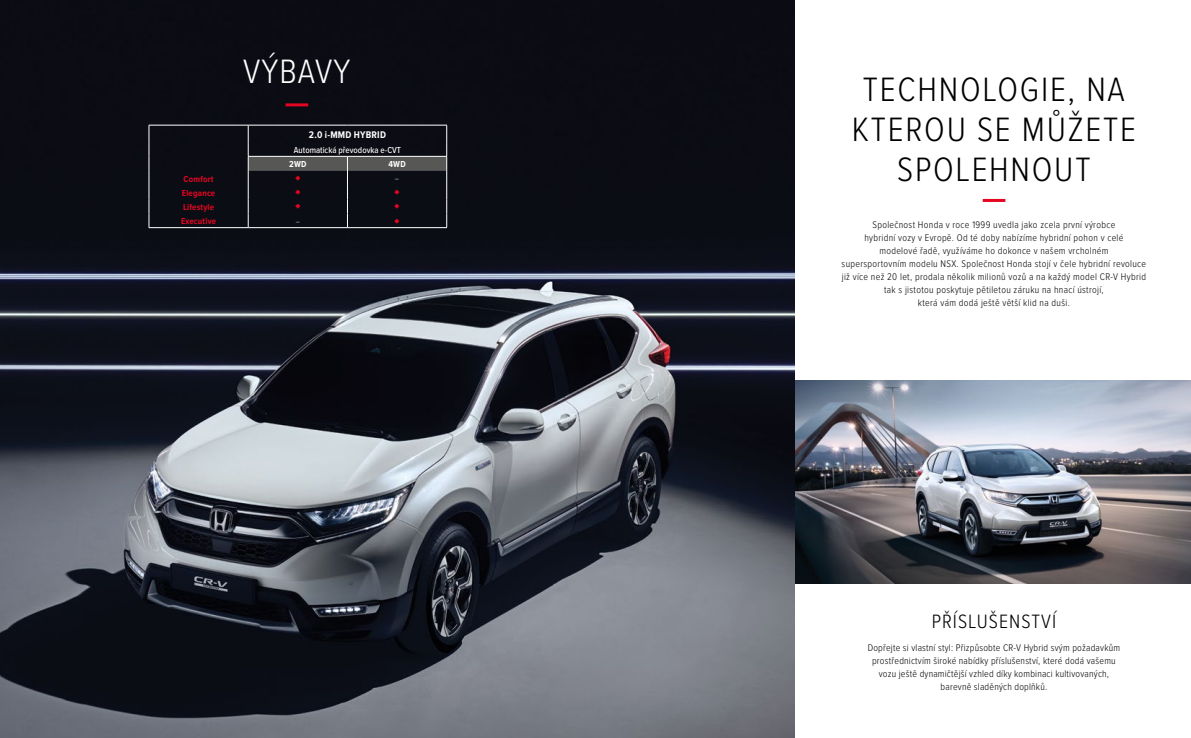
<style>
.page{position:relative;width:1191px;height:738px;background:#fff}
.page>*{position:absolute;margin:0;border:0;box-sizing:border-box;transform-origin:0 0}
.t1{font:300 35px/40px "Proxima Nova Cond";letter-spacing:.05em;color:#000;text-align:center}
.t2{font:300 35px "Proxima Nova Cond";letter-spacing:.03em;color:#fff}
.t3{font:300 20px "Proxima Nova Cond";letter-spacing:.05em;color:#000}
.t4{font:300 10px/13px "Proxima Nova Cond";letter-spacing:.03em;color:#000;text-align:center}
.t5{font:700 10px "Proxima Nova Cond";letter-spacing:.02em;color:#fff}
.t6{font:500 10px "Proxima Nova A Cond";color:#e40521}
.t7{font:700 9px "Proxima Nova Cond";letter-spacing:.02em;color:#e40521}
.t8{font:500 9px "Proxima Nova Cond";color:#fff}
.t9{font:700 9px "Proxima Nova Cond";letter-spacing:.02em;color:#fff}
.t10{font:300 8px "Proxima Nova Cond";color:#fff}
</style>
<div class="page">
<img style="left:795px;top:380px;width:396px;height:203px">
<img style="left:0;top:0;width:794px;height:737px">
<hr style="left:982px;top:199px;width:23px;height:3px;background:#e40521">
<hr style="left:285px;top:103px;width:23px;height:3px;background:#e40521">
<hr style="left:149px;top:125px;width:99px;height:1px;background:#fff">
<svg style="left:149px;top:125px;width:1px;height:102px"></svg>
<svg style="left:248px;top:125px;width:199px;height:102px;background:#1b1c23"></svg>
<hr style="left:149px;top:227px;width:99px;height:1px;background:#fff">
<hr style="left:248px;top:227px;width:99px;height:1px;background:#fff">
<hr style="left:347px;top:227px;width:100px;height:1px;background:#fff">
<h1 class="t2" style="left:243px;top:45px;width:109px">VÝBAVY</h1>
<p class="t5" style="left:309px;top:128px;width:78px">2.0 i-MMD HYBRID</p>
<p class="t8" style="left:294px;top:143px;width:109px">Automatická převodovka e-CVT</p>
<p class="t9" style="left:289px;top:159px;width:19px">2WD</p>
<p class="t9" style="left:388px;top:159px;width:19px">4WD</p>
<p class="t7" style="left:184px;top:173px;width:31px">Comfort</p>
<p class="t6" style="left:295px;top:170px;width:7px">♦</p>
<p class="t10" style="left:395px;top:172px;width:6px">–</p>
<p class="t7" style="left:182px;top:187px;width:35px">Elegance</p>
<p class="t6" style="left:295px;top:184px;width:7px">♦</p>
<p class="t6" style="left:394px;top:184px;width:7px">♦</p>
<p class="t7" style="left:183px;top:201px;width:33px">Lifestyle</p>
<p class="t6" style="left:295px;top:198px;width:7px">♦</p>
<p class="t6" style="left:394px;top:198px;width:7px">♦</p>
<p class="t7" style="left:181px;top:215px;width:37px">Executive</p>
<p class="t10" style="left:296px;top:215px;width:6px">–</p>
<p class="t6" style="left:394px;top:213px;width:7px">♦</p>
<h1 class="t1" style="left:852px;top:68px;width:285px">TECHNOLOGIE, NA<br>KTEROU SE MŮŽETE<br>SPOLEHNOUT</h1>
<p class="t4" style="left:841px;top:217px;width:306px">Společnost Honda v roce 1999 uvedla jako zcela první výrobce<br>hybridní vozy v Evropě. Od té doby nabízíme hybridní pohon v celé<br>modelové řadě, využíváme ho dokonce v našem vrcholném<br>supersportovním modelu NSX. Společnost Honda stojí v čele hybridní revoluce již více než 20 let, prodala několik milionů vozů a na každý model CR-V Hybrid tak s jistotou poskytuje pětiletou záruku na hnací ústrojí,<br>která vám dodá ještě větší klid na duši.</p>
<h2 class="t3" style="left:931px;top:606px;width:126px">PŘÍSLUŠENSTVÍ</h2>
<p class="t4" style="left:867px;top:640px;width:254px">Dopřejte si vlastní styl: Přizpůsobte CR-V Hybrid svým požadavkům prostřednictvím široké nabídky příslušenství, které dodá vašemu vozu ještě dynamičtější vzhled díky kombinaci kultivovaných, barevně sladěných doplňků.</p>
</div>
